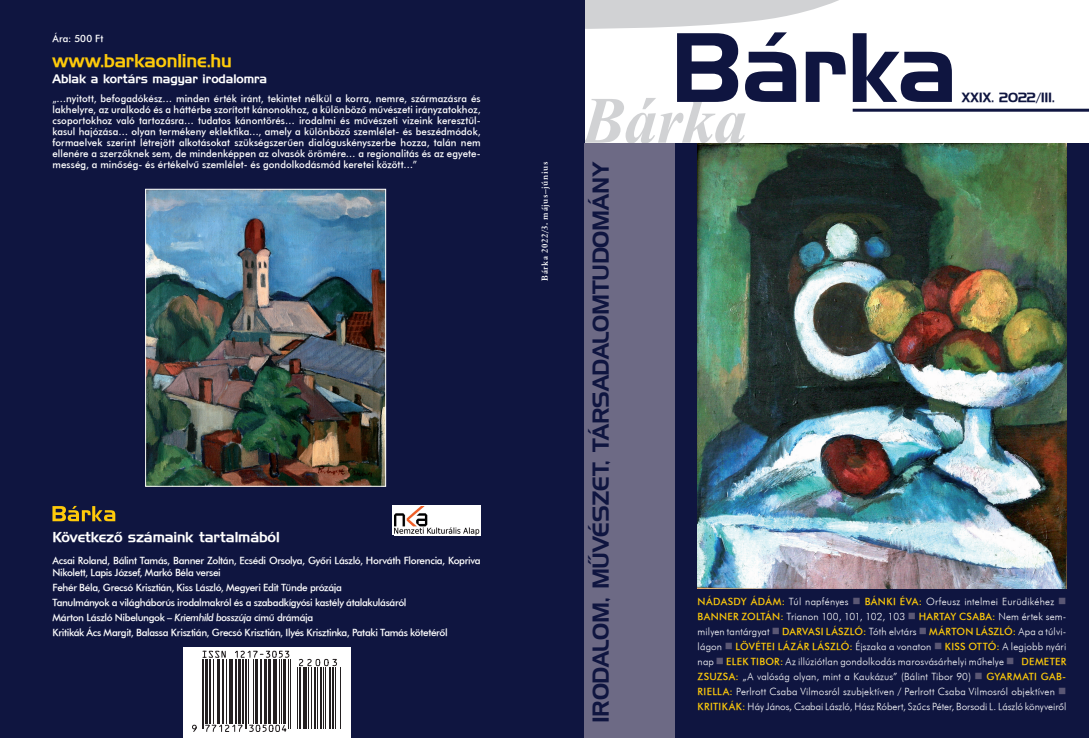
<style>
.page{position:relative;width:1089px;height:738px;background:#fff}
.page>*{position:absolute;margin:0;border:0;box-sizing:border-box;transform-origin:0 0}
.t1{font:italic 700 66px "Times New Roman";letter-spacing:-.015em;color:#d1d2d4}
.t2{font:22px "Handel Gothic PFL";letter-spacing:-.015em;color:#0f1540}
.t3{font:18px "Handel Gothic PFL";letter-spacing:-.01em;color:#feca0a}
.t4{font:14px "Handel Gothic PFL";letter-spacing:-.01em;color:#fff}
.t5{font:13px "Handel Gothic PFL";color:#0f1540}
.t6{font:12px "Handel Gothic PFL";letter-spacing:-.01em;color:#fff}
.t7{font:10px/11px "Futura Md PFL";letter-spacing:-.035em;color:#fff}
.t8{font:10px/15px "Futura Lt PFL";letter-spacing:-.005em;color:#fff;text-align:justify}
.t9{font:700 9.5px "Elegant Garamond PFL";letter-spacing:.055em;color:#fff}
.s1{font-style:italic}
.s2{font-family:"Futura Md PFL";color:#feca0a}
.s3{color:#5a5774}
</style>
<div class="page">
<div style="left:583px;top:143px;width:505px;height:594px;background:#0f1540"></div>
<div style="left:0;top:0;width:584px;height:737px;background:#0f1540"></div>
<div style="left:183px;top:647px;width:167px;height:90px;background:#fff"></div>
<svg style="left:52px;top:505px;width:63px;height:16px"></svg>
<div style="left:392px;top:505px;width:88px;height:29px;background:#fff"></div>
<img style="left:394px;top:506px;width:86px;height:28px">
<img style="left:147px;top:191px;width:237px;height:293px">
<div style="left:145px;top:189px;width:241px;height:297px;border:1px solid #fff"></div>
<hr style="left:852px;top:109px;width:236px;height:3px;background:#0f1540">
<svg style="left:584px;top:0;width:367px;height:102px"></svg>
<div style="left:584px;top:143px;width:91px;height:594px;background:#6d6a85"></div>
<svg style="left:192px;top:650px;width:149px;height:82px"></svg>
<img style="left:697px;top:143px;width:369px;height:444px">
<p class="t7" style="left:52px;top:32px;width:53px">Ára: 500 Ft</p>
<h3 class="t3" style="left:52px;top:49px;width:181px">www.barkaonline.hu</h3>
<p class="t6" style="left:52px;top:71px;width:216px">Ablak a kortárs magyar irodalomra</p>
<p class="t7" style="left:52px;top:93px;width:430px;text-align:justify">„…nyitott, befogadókész… minden érték iránt, tekintet nélkül a korra, nemre, származásra és lakhelyre, az uralkodó és a háttérbe szorított kánonokhoz, a különbözô mûvészeti irányzatokhoz, csoportokhoz való tartozásra… tudatos kánontörés… irodalmi és mûvészeti vizeink keresztül&shy;kasul hajózása… olyan termékeny eklektika…, amely a különbözô szemlélet- és beszédmódok, formaelvek szerint létrejött alkotásokat szükségszerûen dialóguskényszerbe hozza, talán nem ellenére a szerzôknek sem, de mindenképpen az olvasók örömére… a regionalitás és az egyete&shy;messég, a minôség- és értékelvû szemlélet- és gondolkodásmód keretei között…”</p>
<h3 class="t4" style="left:52px;top:528px;width:229px">Következô számaink tartalmából</h3>
<p class="t7" style="left:52px;top:554px;width:430px;line-height:12px">Acsai Roland, Bálint Tamás, Banner Zoltán, Ecsédi Orsolya, Győri László, Horváth Florencia, Kopriva<br>Nikolett, Lapis József, Markó Béla versei</p>
<p class="t7" style="left:52px;top:579px;width:397px;line-height:14.8px">Fehér Béla, Grecsó Krisztián, Kiss László, Megyeri Edit Tünde prózája<br>Tanulmányok a világháborús irodalmakról és a szabadkígyósi kastély átalakulásáról<br>Márton László Nibelungok – <span class="s1">Kriemhild bosszúja</span> című drámája<br>Kritikák Ács Margit, Balassa Krisztián, Grecsó Krisztián, Ilyés Krisztinka, Pataki Tamás kötetéről</p>
<p class="t9" style="left:539px;top:280px;width:120px;rotate:-90deg">Bárka 2022/3. május–június</p>
<h1 class="t1" style="left:581px;top:74px;width:167px">Bárka</h1>
<h3 class="t5" style="left:961px;top:89px;width:95px">XXIX. 2022/1II.</h3>
<h2 class="t2" style="left:587px;top:722px;width:563px;rotate:-90deg">IRODALOM, MÛVÉSZET, TÁRSADALOMTUDOMÁNY</h2>
<p class="t8" style="left:697px;top:593px;width:370px"><span class="s2">NÁDASDY ÁDÁM:</span> Túl napfényes <span class="s3">■</span> <span class="s2">BÁNKI ÉVA:</span> Orfeusz intelmei Eurüdikéhez <span class="s3">■ </span><span class="s2">BANNER ZOLTÁN:</span> Trianon 100, 101, 102, 103 <span class="s3">■</span> <span class="s2">HARTAY CSABA:</span> Nem értek sem&shy;milyen tantárgyat <span class="s3">■</span> <span class="s2">DARVASI LÁSZLÓ:</span> Tóth elvtárs <span class="s3">■</span> <span class="s2">MÁRTON LÁSZLÓ:</span> Apa a túlvi&shy;lágon <span class="s3">■</span> <span class="s2">LÖVÉTEI LÁZÁR LÁSZLÓ:</span> Éjszaka a vonaton <span class="s3">■</span> <span class="s2">KISS OTTÓ:</span> A legjobb nyári nap <span class="s3">■</span> <span class="s2">ELEK TIBOR:</span> Az illúziótlan gondolkodás marosvásárhelyi műhelye <span class="s3">■</span> <span class="s2">DEMETER ZSUZSA:</span> „A valóság olyan, mint a Kaukázus” (Bálint Tibor 90) <span class="s3">■</span> <span class="s2">GYARMATI GAB-RIELLA:</span> Perlrott Csaba Vilmosról szubjektíven / Perlrott Csaba Vilmosról objektíven <span class="s3">■ </span><span class="s2">KRITIKÁK:</span> Háy János, Csabai László, Hász Róbert, Szűcs Péter, Borsodi L. László könyveiről</p>
</div>
